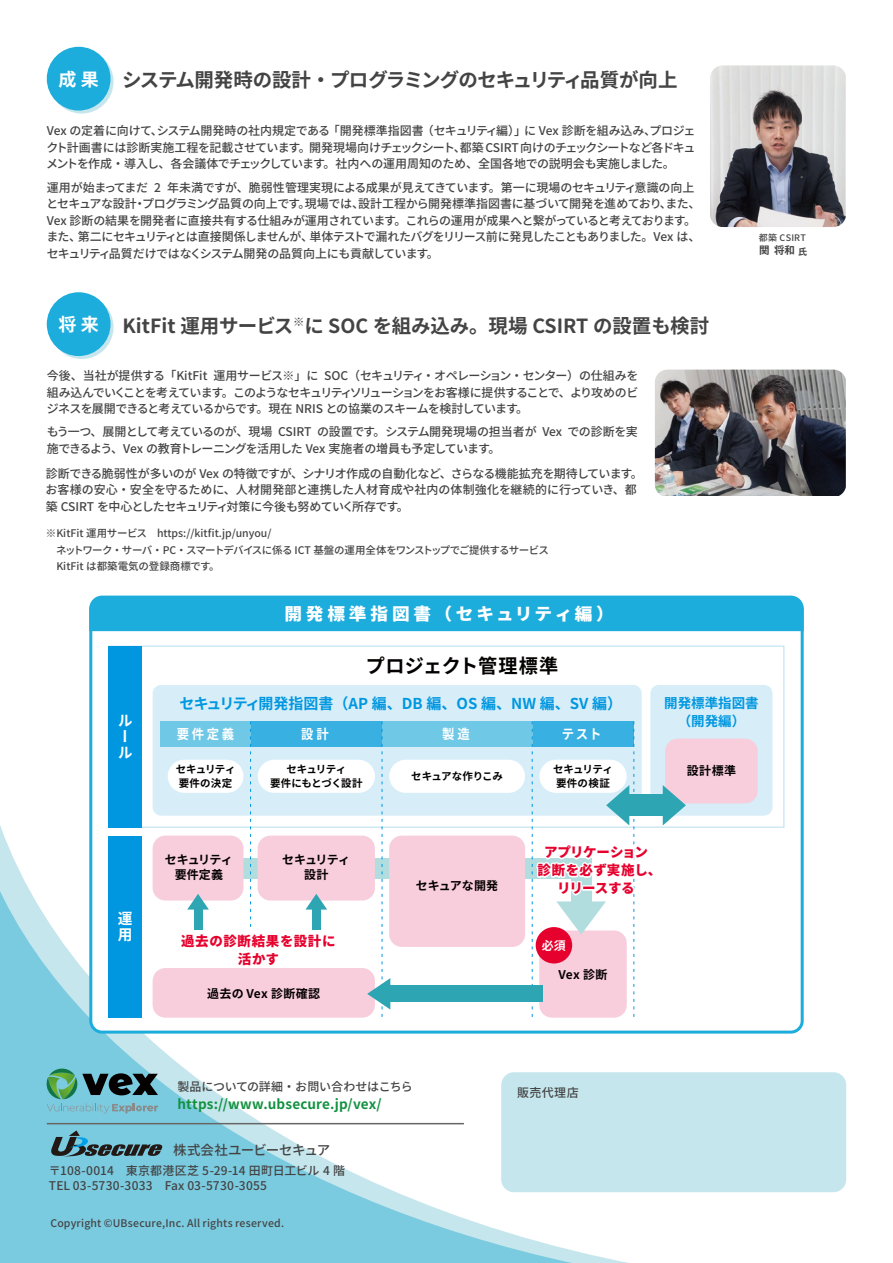
<style>
.page{position:relative;width:893px;height:1263px;background:#fff}
.page>*{position:absolute;margin:0;border:0;box-sizing:border-box;transform-origin:0 0}
.t1{font:700 19.5px "Noto Sans CJ Kjp";letter-spacing:-.01em;color:#444}
.t2{font:700 19.5px "Noto Sans CJ Kjp";letter-spacing:-.045em;color:#444}
.t3{font:700 19.5px "Noto Sans CJ Kjp";letter-spacing:.01em;color:#040000}
.t4{font:900 16.95px "Noto Sans CJ Kjp";letter-spacing:.19em;color:#fff;scale:1.04 1}
.t5{font:700 15px "Noto Sans CJ Kjp";color:#0097e0}
.t6{font:700 15px/15.8px "Noto Sans CJ Kjp";color:#fff}
.t7{font:700 13.5px "Noto Sans CJ Kjp";letter-spacing:.01em;color:#129141}
.t8{font:900 13.5px/18px "Noto Sans CJ Kjp";letter-spacing:-.01em;color:#e6002d;text-align:center}
.t9{font:900 13.5px/18px "Noto Sans CJ Kjp";letter-spacing:.05em;color:#e6002d;text-align:center}
.t10{font:500 13.5px "Noto Sans CJ Kjp";letter-spacing:-.03em;color:#444}
.t11{font:700 13.5px/18px "Noto Sans CJ Kjp";color:#0097e0;text-align:center}
.t12{font:700 13.5px "Noto Sans CJ Kjp";letter-spacing:.21em;color:#fff;scale:.92 1}
.t13{font:500 12px/16.5px "Noto Sans CJ Kjp";letter-spacing:-.03em;color:#444}
.t14{font:500 12px/15px "Noto Sans CJ Kjp";letter-spacing:.015em;color:#444}
.t15{font:700 12px "Noto Sans CJ Kjp";letter-spacing:.005em;color:#040000}
.t16{font:500 12px "Noto Sans CJ Kjp";letter-spacing:-.01em;color:#444}
.t17{font:700 12px/15px "Noto Sans CJ Kjp";letter-spacing:-.03em;color:#040000;text-align:center}
.t18{font:700 12px/15px "Noto Sans CJ Kjp";letter-spacing:-.06em;color:#040000;text-align:center}
.t19{font:700 12px "Noto Sans CJ Kjp";color:#fff}
.t20{font:500 10.5px/16.5px "Noto Sans CJ Kjp";letter-spacing:-.02em;color:#444}
.t21{font:500 10.5px "Noto Sans CJ Kjp";color:#444}
.t22{font:700 10.5px/13.5px "Noto Sans CJ Kjp";letter-spacing:-.035em;color:#040000;text-align:center}
.t23{font:700 10.5px/13.5px "Noto Sans CJ Kjp";letter-spacing:-.01em;color:#040000}
.t24{font:700 10.5px "Noto Sans CJ Kjp";color:#444}
.t25{font:500 9px "Noto Sans CJ Kjp";letter-spacing:.025em;color:#444}
.s1{font-size:18px;color:#fff}
.s2{font-size:9px}
</style>
<div class="page">
<svg style="left:0;top:860px;width:639px;height:403px"></svg>
<div style="left:501px;top:1072px;width:345px;height:120px;background:#c5e6ec;border-radius:13px"></div>
<hr style="left:47px;top:1123px;width:417px;height:1px;background:#666">
<svg style="left:50px;top:50px;width:64px;height:64px"></svg>
<div style="left:47px;top:47px;width:64px;height:64px;background:#1caddc;border-radius:50%"></div>
<svg style="left:89px;top:596px;width:715px;height:437px"></svg>
<div style="left:89px;top:597px;width:715px;height:34px;background:#1caddc"></div>
<svg style="left:50px;top:295px;width:64px;height:64px"></svg>
<div style="left:47px;top:292px;width:64px;height:64px;background:#1caddc;border-radius:50%"></div>
<img style="left:710px;top:65px;width:136px;height:162px">
<img style="left:655px;top:370px;width:191px;height:126px">
<svg style="left:51px;top:1130px;width:111px;height:26px;background:#5a8d9c"></svg>
<svg style="left:46px;top:1066px;width:112px;height:47px;background:#5f9a9d"></svg>
<div style="left:180px;top:858px;width:411px;height:20px;background:#b1dddf"></div>
<svg style="left:109px;top:646px;width:675px;height:182px"></svg>
<div style="left:109px;top:646px;width:33px;height:181px;background:#0097e0"></div>
<div style="left:109px;top:836px;width:33px;height:182px;background:#0097e0"></div>
<div style="left:153px;top:685px;width:489px;height:131px;background:#d7eef9;border-radius:9px"></div>
<div style="left:650px;top:685px;width:122px;height:131px;background:#d7eef9;border-radius:9px"></div>
<div style="left:168px;top:760px;width:75px;height:33px;background:#fff;border-radius:17px"></div>
<div style="left:251px;top:721px;width:131px;height:26px;background:#39b0e2"></div>
<div style="left:161px;top:721px;width:90px;height:26px;background:#6fc8e6"></div>
<div style="left:258px;top:760px;width:117px;height:33px;background:#fff;border-radius:17px"></div>
<div style="left:389px;top:760px;width:136px;height:33px;background:#fff;border-radius:17px"></div>
<div style="left:382px;top:721px;width:150px;height:26px;background:#6fc8e6"></div>
<div style="left:665px;top:738px;width:93px;height:65px;background:#f8cedd;border-radius:13px"></div>
<div style="left:153px;top:836px;width:90px;height:64px;background:#f8cedd;border-radius:13px"></div>
<div style="left:153px;top:968px;width:222px;height:50px;background:#f8cedd;border-radius:13px"></div>
<div style="left:258px;top:836px;width:117px;height:64px;background:#f8cedd;border-radius:13px"></div>
<div style="left:389px;top:836px;width:136px;height:111px;background:#f8cedd;border-radius:13px"></div>
<svg style="left:250px;top:721px;width:1px;height:209px"></svg>
<svg style="left:663px;top:785px;width:23px;height:40px"></svg>
<div style="left:624px;top:794px;width:46px;height:22px;background:#2da5b2"></div>
<svg style="left:532px;top:721px;width:125px;height:297px"></svg>
<svg style="left:367px;top:721px;width:23px;height:297px"></svg>
<div style="left:385px;top:985px;width:158px;height:17px;background:#2da5b2"></div>
<svg style="left:187px;top:894px;width:22px;height:15px"></svg>
<div style="left:194px;top:906px;width:8px;height:24px;background:#2da5b2"></div>
<svg style="left:305px;top:894px;width:22px;height:15px"></svg>
<div style="left:312px;top:906px;width:9px;height:24px;background:#2da5b2"></div>
<h1 class="t2" style="left:59px;top:69px;width:620px"><span class="s1">成 果</span> システム開発時の設計・プログラミングのセキュリティ品質が向上</h1>
<p class="t13" style="left:46px;top:123px;width:651px;text-align:justify">Vex の定着に向けて、システム開発時の社内規定である「開発標準指図書（セキュリティ編）」に Vex 診断を組み込み、プロジェクト計画書には診断実施工程を記載させています。開発現場向けチェックシート、都築 CSIRT 向けのチェックシートなど各ドキュメントを作成・導入し、各会議体でチェックしています。社内への運用周知のため、全国各地での説明会も実施しました。</p>
<p class="t13" style="left:46px;top:179px;width:655px">運用が始まってまだ 2 年未満ですが、脆弱性管理実現による成果が見えてきています。第一に現場のセキュリティ意識の向上とセキュアな設計・プログラミング品質の向上です。現場では、設計工程から開発標準指図書に基づいて開発を進めており、また、Vex 診断の結果を開発者に直接共有する仕組みが運用されています。これらの運用が成果へと繋がっていると考えております。また、第二にセキュリティとは直接関係しませんが、単体テストで漏れたバグをリリース前に発見したこともありました。Vex は、セキュリティ品質だけではなくシステム開発の品質向上にも貢献しています。</p>
<h1 class="t1" style="left:59px;top:315px;width:652px"><span class="s1">将 来</span> KitFit 運用サービス<sup>※</sup>に SOC を組み込み。現場 CSIRT の設置も検討</h1>
<p class="t13" style="left:47px;top:368px;width:593px;text-align:justify">今後、当社が提供する「KitFit 運用サービス※」に SOC（セキュリティ・オペレーション・センター）の仕組みを組み込んでいくことを考えています。このようなセキュリティソリューションをお客様に提供することで、より攻めのビジネスを展開できると考えているからです。現在 NRIS との協業のスキームを検討しています。</p>
<p class="t13" style="left:47px;top:424px;width:593px">もう一つ、展開として考えているのが、現場 CSIRT の設置です。システム開発現場の担当者が Vex での診断を実施できるよう、Vex の教育トレーニングを活用した Vex 実施者の増員も予定しています。</p>
<p class="t13" style="left:46px;top:465px;width:599px">診断できる脆弱性が多いのが Vex の特徴ですが、シナリオ作成の自動化など、さらなる機能拡充を期待しています。お客様の安心・安全を守るために、人材開発部と連携した人材育成や社内の体制強化を継続的に行っていき、都築 CSIRT を中心としたセキュリティ対策に今後も努めていく所存です。</p>
<p class="t20" style="left:46px;top:525px;width:504px">※KitFit 運用サービス　https://kitfit.jp/unyou/<br>　ネットワーク・サーバ・PC・スマートデバイスに係る ICT 基盤の運用全体をワンストップでご提供するサービス　KitFit は都築電気の登録商標です。</p>
<h2 class="t4" style="left:284px;top:604px;width:318px">開発標準指図書（セキュリティ編）</h2>
<p class="t25" style="left:759px;top:232px;width:48px">都築 CSIRT</p>
<p class="t24" style="left:759px;top:244px;width:50px">関 将和 <span class="s2">氏</span></p>
<p class="t6" style="left:118px;top:713px;width:16px">ルール</p>
<p class="t6" style="left:118px;top:911px;width:16px">運用</p>
<h1 class="t3" style="left:366px;top:655px;width:194px">プロジェクト管理標準</h1>
<p class="t5" style="left:180px;top:695px;width:444px">セキュリティ開発指図書（AP 編、DB 編、OS 編、NW 編、SV 編）</p>
<p class="t11" style="left:664px;top:694px;width:96px">開発標準指図書（開発編）</p>
<p class="t12" style="left:177px;top:726px;width:64px">要件定義</p>
<p class="t12" style="left:301px;top:726px;width:32px">設計</p>
<p class="t22" style="left:270px;top:763px;width:94px">セキュリティ<br>要件にもとづく設計</p>
<p class="t22" style="left:411px;top:769px;width:93px">セキュアな作りこみ</p>
<p class="t12" style="left:442px;top:726px;width:32px">製造</p>
<p class="t12" style="left:562px;top:726px;width:45px">テスト</p>
<p class="t23" style="left:553px;top:763px;width:61px">セキュリティ要件の検証</p>
<p class="t15" style="left:687px;top:763px;width:51px">設計標準</p>
<p class="t23" style="left:176px;top:763px;width:61px">セキュリティ要件の決定</p>
<p class="t17" style="left:165px;top:852px;width:69px">セキュリティ要件定義</p>
<p class="t18" style="left:282px;top:852px;width:69px">セキュリティ設計</p>
<p class="t9" style="left:181px;top:932px;width:156px">過去の診断結果を設計に活かす</p>
<p class="t15" style="left:207px;top:986px;width:114px">過去の Vex 診断確認</p>
<p class="t15" style="left:416px;top:879px;width:84px">セキュアな開発</p>
<p class="t8" style="left:537px;top:843px;width:125px">アプリケーション<br>診断を必ず実施し、リリースする</p>
<p class="t19" style="left:542px;top:939px;width:25px">必須</p>
<p class="t15" style="left:559px;top:968px;width:50px">Vex 診断</p>
<p class="t16" style="left:177px;top:1079px;width:237px">製品についての詳細・お問い合わせはこちら</p>
<p class="t7" style="left:177px;top:1096px;width:206px">https://www.ubsecure.jp/vex/</p>
<p class="t10" style="left:173px;top:1142px;width:159px">株式会社ユービーセキュア</p>
<p class="t13" style="left:517px;top:1085px;width:63px">販売代理店</p>
<p class="t14" style="left:49px;top:1163px;width:298px">〒108-0014　東京都港区芝 5-29-14 田町日工ビル 4 階<br>TEL 03-5730-3033　Fax 03-5730-3055</p>
<p class="t21" style="left:50px;top:1217px;width:235px">Copyright ©UBsecure,Inc. All rights reserved.</p>
</div>
